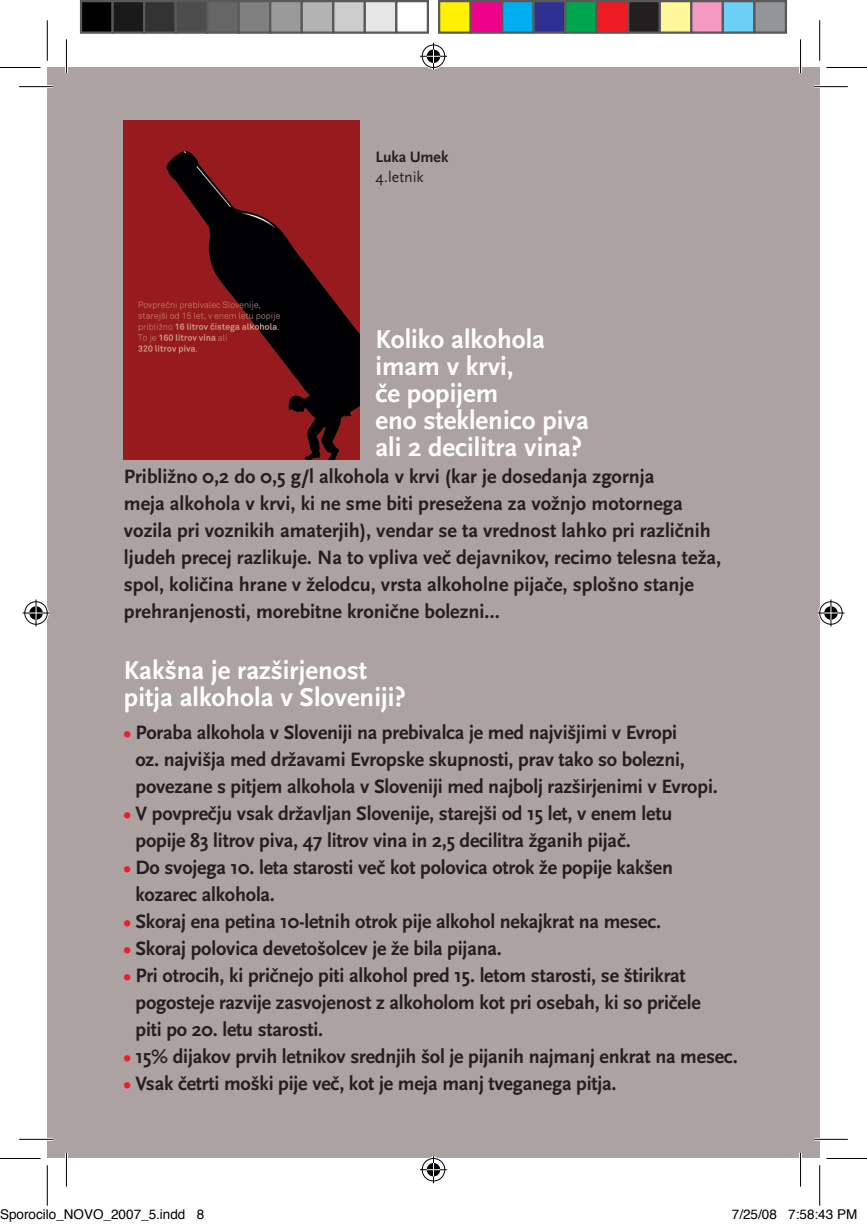
<style>
.page{position:relative;width:867px;height:1226px;background:#fff}
.page>*{position:absolute;margin:0;border:0;box-sizing:border-box;transform-origin:0 0}
.t1{font:700 27px/27px "FF Scala Sans";color:#fff}
.t2{font:700 20.25px/27px "FF Scala Sans";letter-spacing:-.01em;color:#231f20}
.t3{font:700 15.75px "FF Scala Sans";letter-spacing:-.01em;color:#231f20}
.t4{font:15.75px "FF Scala Sans";color:#231f20}
.t5{font:13.5px "Helvetica";color:#000}
.s1{color:#ee1d23}
</style>
<div class="page">
<div style="left:47px;top:67px;width:772px;height:1091px;background:#ada2a2"></div>
<img style="left:124px;top:121px;width:235px;height:338px">
<hr style="left:19px;top:85px;width:34px;height:3px;background:#fff">
<hr style="left:813px;top:85px;width:34px;height:3px;background:#fff">
<hr style="left:19px;top:1138px;width:34px;height:2px;background:#fff">
<hr style="left:813px;top:1138px;width:34px;height:2px;background:#fff">
<hr style="left:65px;top:39px;width:3px;height:34px;background:#fff">
<hr style="left:65px;top:1152px;width:3px;height:34px;background:#fff">
<hr style="left:798px;top:39px;width:3px;height:34px;background:#fff">
<hr style="left:798px;top:1152px;width:3px;height:34px;background:#fff">
<hr style="left:19px;top:86px;width:34px;height:1px;background:#000">
<hr style="left:813px;top:86px;width:34px;height:1px;background:#000">
<hr style="left:19px;top:1139px;width:34px;height:1px;background:#000">
<hr style="left:813px;top:1139px;width:34px;height:1px;background:#000">
<hr style="left:66px;top:39px;width:1px;height:34px;background:#000">
<hr style="left:66px;top:1152px;width:1px;height:34px;background:#000">
<hr style="left:799px;top:39px;width:1px;height:34px;background:#000">
<hr style="left:799px;top:1152px;width:1px;height:34px;background:#000">
<hr style="left:0;top:67px;width:40px;height:1px;background:#000">
<hr style="left:826px;top:67px;width:40px;height:1px;background:#000">
<hr style="left:0;top:1158px;width:40px;height:1px;background:#000">
<hr style="left:826px;top:1158px;width:40px;height:1px;background:#000">
<hr style="left:47px;top:20px;width:1px;height:41px;background:#000">
<hr style="left:47px;top:1165px;width:1px;height:40px;background:#000">
<hr style="left:819px;top:20px;width:1px;height:41px;background:#000">
<hr style="left:819px;top:1165px;width:1px;height:40px;background:#000">
<svg style="left:420px;top:43px;width:27px;height:27px"></svg>
<svg style="left:420px;top:1156px;width:27px;height:27px"></svg>
<svg style="left:23px;top:599px;width:27px;height:27px"></svg>
<svg style="left:817px;top:599px;width:27px;height:27px"></svg>
<div style="left:81px;top:1px;width:31px;height:32px;background:#000"></div>
<div style="left:80px;top:0;width:34px;height:34px;border:2px solid #595959"></div>
<div style="left:112px;top:1px;width:32px;height:32px;background:#1a1a1a"></div>
<div style="left:111px;top:0;width:34px;height:34px;border:2px solid #595959"></div>
<div style="left:144px;top:1px;width:31px;height:32px;background:#333"></div>
<div style="left:143px;top:0;width:34px;height:34px;border:2px solid #595959"></div>
<div style="left:175px;top:1px;width:32px;height:32px;background:#4d4d4d"></div>
<div style="left:174px;top:0;width:34px;height:34px;border:2px solid #595959"></div>
<div style="left:207px;top:1px;width:31px;height:32px;background:#666"></div>
<div style="left:206px;top:0;width:34px;height:34px;border:2px solid #595959"></div>
<div style="left:238px;top:1px;width:32px;height:32px;background:#808080"></div>
<div style="left:237px;top:0;width:34px;height:34px;border:2px solid #595959"></div>
<div style="left:270px;top:1px;width:31px;height:32px;background:#999"></div>
<div style="left:269px;top:0;width:34px;height:34px;border:2px solid #595959"></div>
<div style="left:301px;top:1px;width:32px;height:32px;background:#b3b3b3"></div>
<div style="left:300px;top:0;width:34px;height:34px;border:2px solid #595959"></div>
<div style="left:333px;top:1px;width:31px;height:32px;background:#ccc"></div>
<div style="left:332px;top:0;width:34px;height:34px;border:2px solid #595959"></div>
<div style="left:364px;top:1px;width:32px;height:32px;background:#e6e6e6"></div>
<div style="left:363px;top:0;width:34px;height:34px;border:2px solid #595959"></div>
<div style="left:395px;top:0;width:34px;height:34px;border:2px solid #595959"></div>
<div style="left:439px;top:1px;width:31px;height:32px;background:#fff101"></div>
<div style="left:438px;top:0;width:33px;height:34px;border:2px solid #595959"></div>
<div style="left:470px;top:1px;width:32px;height:32px;background:#ed028c"></div>
<div style="left:469px;top:0;width:34px;height:34px;border:2px solid #595959"></div>
<div style="left:502px;top:1px;width:31px;height:32px;background:#00aeef"></div>
<div style="left:501px;top:0;width:33px;height:34px;border:2px solid #595959"></div>
<div style="left:533px;top:1px;width:32px;height:32px;background:#2e3092"></div>
<div style="left:532px;top:0;width:34px;height:34px;border:2px solid #595959"></div>
<div style="left:565px;top:1px;width:31px;height:32px;background:#00a54f"></div>
<div style="left:564px;top:0;width:33px;height:34px;border:2px solid #595959"></div>
<div style="left:596px;top:1px;width:32px;height:32px;background:#ee1d23"></div>
<div style="left:595px;top:0;width:34px;height:34px;border:2px solid #595959"></div>
<div style="left:628px;top:1px;width:31px;height:32px;background:#231f20"></div>
<div style="left:627px;top:0;width:33px;height:34px;border:2px solid #595959"></div>
<div style="left:659px;top:1px;width:32px;height:32px;background:#fff79a"></div>
<div style="left:658px;top:0;width:34px;height:34px;border:2px solid #595959"></div>
<div style="left:691px;top:1px;width:31px;height:32px;background:#f499c2"></div>
<div style="left:690px;top:0;width:33px;height:34px;border:2px solid #595959"></div>
<div style="left:722px;top:1px;width:32px;height:32px;background:#6bcff6"></div>
<div style="left:721px;top:0;width:34px;height:34px;border:2px solid #595959"></div>
<div style="left:754px;top:1px;width:31px;height:32px;background:#939598"></div>
<div style="left:753px;top:0;width:33px;height:34px;border:2px solid #595959"></div>
<p class="t3" style="left:375px;top:148px;width:74px">Luka Umek</p>
<p class="t4" style="left:375px;top:168px;width:50px">4.letnik</p>
<h1 class="t1" style="left:375px;top:327px;width:215px">Koliko alkohola imam v krvi,<br>če popijem<br>eno steklenico piva ali 2 decilitra vina?</h1>
<p class="t2" style="left:124px;top:464px;width:598px">Približno 0,2 do 0,5 g/l alkohola v krvi (kar je dosedanja zgornja<br>meja alkohola v krvi, ki ne sme biti presežena za vožnjo motornega vozila pri voznikih amaterjih), vendar se ta vrednost lahko pri različnih ljudeh precej razlikuje. Na to vpliva več dejavnikov, recimo telesna teža, spol, količina hrane v želodcu, vrsta alkoholne pijače, splošno stanje prehranjenosti, morebitne kronične bolezni…</p>
<h1 class="t1" style="left:124px;top:657px;width:283px">Kakšna je razširjenost pitja alkohola v Sloveniji?</h1>
<p class="t2" style="left:135px;top:719px;width:583px;text-indent:-12px"><span class="s1">•</span> Poraba alkohola v Sloveniji na prebivalca je med najvišjimi v Evropi<br>oz. najvišja med državami Evropske skupnosti, prav tako so bolezni, povezane s pitjem alkohola v Sloveniji med najbolj razširjenimi v Evropi.</p>
<p class="t2" style="left:135px;top:800px;width:538px;text-indent:-12px"><span class="s1">•</span> V povprečju vsak državljan Slovenije, starejši od 15 let, v enem letu popije 83 litrov piva, 47 litrov vina in 2,5 decilitra žganih pijač.</p>
<p class="t2" style="left:135px;top:854px;width:539px;text-indent:-12px"><span class="s1">•</span> Do svojega 10. leta starosti več kot polovica otrok že popije kakšen kozarec alkohola.</p>
<p class="t2" style="left:124px;top:908px;width:538px"><span class="s1">•</span> Skoraj ena petina 10-letnih otrok pije alkohol nekajkrat na mesec.</p>
<p class="t2" style="left:124px;top:935px;width:379px"><span class="s1">•</span> Skoraj polovica devetošolcev je že bila pijana.</p>
<p class="t2" style="left:135px;top:962px;width:566px;text-indent:-12px"><span class="s1">•</span> Pri otrocih, ki pričnejo piti alkohol pred 15. letom starosti, se štirikrat pogosteje razvije zasvojenost z alkoholom kot pri osebah, ki so pričele piti po 20. letu starosti.</p>
<p class="t2" style="left:124px;top:1043px;width:615px"><span class="s1">•</span> 15% dijakov prvih letnikov srednjih šol je pijanih najmanj enkrat na mesec.</p>
<p class="t2" style="left:124px;top:1070px;width:494px"><span class="s1">•</span> Vsak četrti moški pije več, kot je meja manj tveganega pitja.</p>
<p class="t5" style="left:0;top:1204px;width:206px">Sporocilo_NOVO_2007_5.indd 8</p>
<p class="t5" style="left:731px;top:1204px;width:127px">7/25/08 7:58:43 PM</p>
</div>
